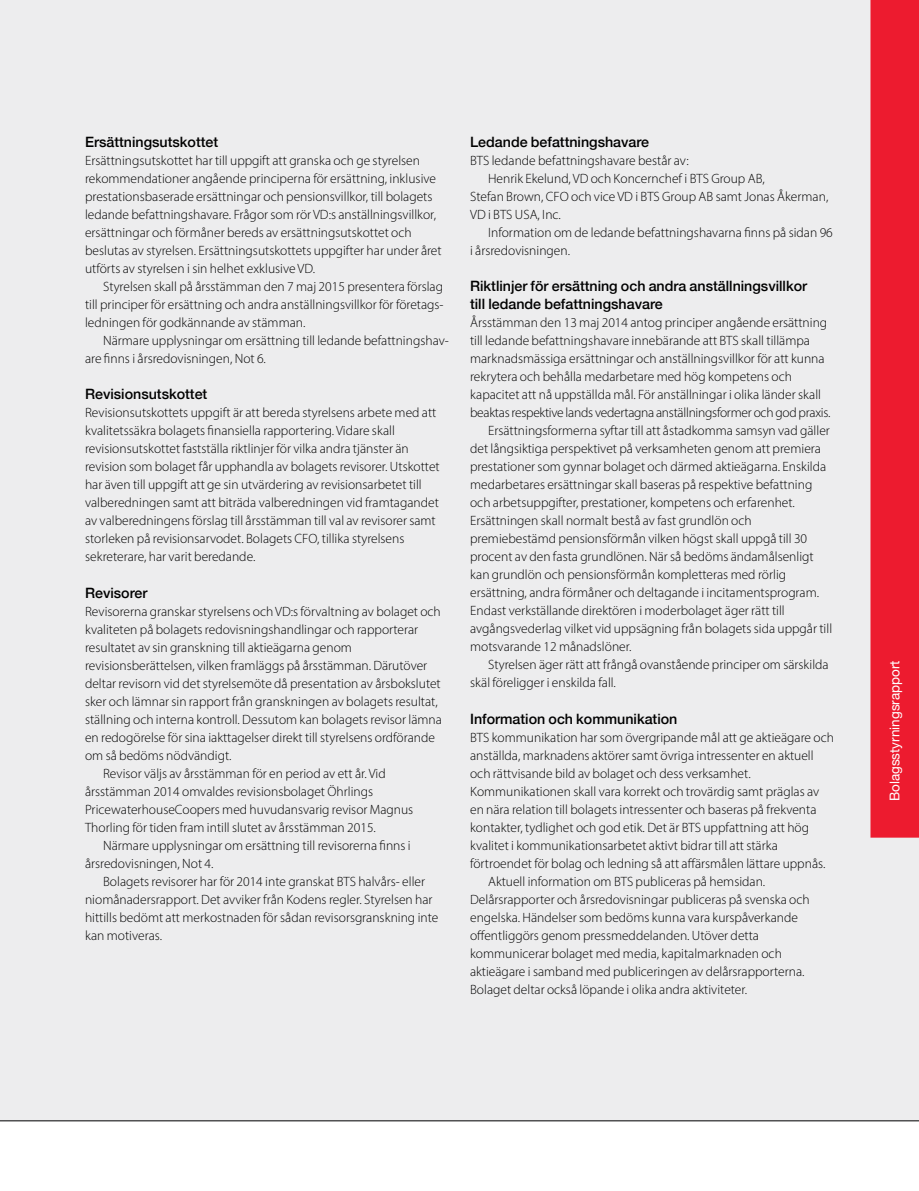
<style>
.page{position:relative;width:919px;height:1191px;background:#fff}
.page>*{position:absolute;margin:0;border:0;box-sizing:border-box;transform-origin:0 0}
.t1{font:500 14.25px/18px "Helvetica Neue";color:#000}
.t2{font:300 13.5px/18px "Myriad Pro";color:#000}
.t3{font:300 13.5px "Myriad Pro";letter-spacing:-.02em;color:#000}
.t4{font:13.5px "Helvetica Neue";color:#fff}
</style>
<div class="page">
<div style="left:0;top:0;width:918px;height:1120px;background:#ededee"></div>
<hr style="left:0;top:1120px;width:918px;height:1px;background:#000">
<div style="left:870px;top:0;width:48px;height:837px;background:#ed1b2f"></div>
<p class="t1" style="left:85px;top:132px;width:135px">Ersättningsutskottet</p>
<p class="t2" style="left:85px;top:152px;width:358px">Ersättningsutskottet har till uppgift att granska och ge styrelsen rekommendationer angående principerna för ersättning, inklusive prestationsbaserade ersättningar och pensionsvillkor, till bolagets ledande befattningshavare. Frågor som rör VD:s anställningsvillkor, ersättningar och förmåner bereds av ersättningsutskottet och beslutas av styrelsen. Ersättningsutskottets uppgifter har under året utförts av styrelsen i sin helhet exklusive VD.</p>
<p class="t2" style="left:85px;top:278px;width:360px;text-align:justify;text-indent:18px">Styrelsen skall på årsstämman den 7 maj 2015 presentera förslag till principer för ersättning och andra anställningsvillkor för företags&shy;ledningen för godkännande av stämman.</p>
<p class="t2" style="left:85px;top:332px;width:365px;text-indent:18px">Närmare upplysningar om ersättning till ledande befattningshav&shy;are finns i årsredovisningen, Not 6.</p>
<p class="t1" style="left:85px;top:384px;width:124px">Revisionsutskottet</p>
<p class="t2" style="left:85px;top:404px;width:356px">Revisionsutskottets uppgift är att bereda styrelsens arbete med att kvalitetssäkra bolagets finansiella rapportering. Vidare skall revisionsutskottet fastställa riktlinjer för vilka andra tjänster än revision som bolaget får upphandla av bolagets revisorer. Utskottet har även till uppgift att ge sin utvärdering av revisionsarbetet till valberedningen samt att biträda valberedningen vid framtagandet av valberedningens förslag till årsstämman till val av revisorer samt storleken på revisionsarvodet. Bolagets CFO, tillika styrelsens sekreterare, har varit beredande.</p>
<p class="t1" style="left:85px;top:582px;width:64px">Revisorer</p>
<p class="t2" style="left:85px;top:602px;width:357px">Revisorerna granskar styrelsens och VD:s förvaltning av bolaget och</p>
<p class="t2" style="left:85px;top:620px;width:335px">kvaliteten på bolagets redovisningshandlingar och rapporterar</p>
<p class="t2" style="left:85px;top:638px;width:268px">resultatet av sin granskning till aktieägarna genom</p>
<p class="t2" style="left:85px;top:656px;width:343px">revisionsberättelsen, vilken framläggs på årsstämman. Därutöver</p>
<p class="t2" style="left:85px;top:674px;width:357px">deltar revisorn vid det styrelsemöte då presentation av årsbokslutet</p>
<p class="t2" style="left:85px;top:692px;width:354px">sker och lämnar sin rapport från granskningen av bolagets resultat,</p>
<p class="t2" style="left:85px;top:710px;width:358px">ställning och interna kontroll. Dessutom kan bolagets revisor lämna</p>
<p class="t2" style="left:85px;top:728px;width:351px">en redogörelse för sina iakttagelser direkt till styrelsens ordförande</p>
<p class="t2" style="left:85px;top:746px;width:148px">om så bedöms nödvändigt.</p>
<p class="t2" style="left:103px;top:764px;width:284px">Revisor väljs av årsstämman för en period av ett år. Vid</p>
<p class="t2" style="left:85px;top:782px;width:289px">årsstämman 2014 omvaldes revisionsbolaget Öhrlings</p>
<p class="t2" style="left:85px;top:800px;width:330px">PricewaterhouseCoopers med huvudansvarig revisor Magnus</p>
<p class="t2" style="left:85px;top:818px;width:292px">Thorling för tiden fram intill slutet av årsstämman 2015.</p>
<p class="t2" style="left:103px;top:836px;width:309px">Närmare upplysningar om ersättning till revisorerna finns i</p>
<p class="t2" style="left:85px;top:854px;width:130px">årsredovisningen, Not 4.</p>
<p class="t2" style="left:103px;top:872px;width:323px">Bolagets revisorer har för 2014 inte granskat BTS halvårs- eller</p>
<p class="t2" style="left:85px;top:890px;width:349px">niomånadersrapport. Det avviker från Kodens regler. Styrelsen har</p>
<p class="t2" style="left:85px;top:908px;width:355px">hittills bedömt att merkostnaden för sådan revisorsgranskning inte</p>
<p class="t2" style="left:85px;top:926px;width:78px">kan motiveras.</p>
<p class="t1" style="left:470px;top:132px;width:180px">Ledande befattningshavare</p>
<p class="t2" style="left:470px;top:152px;width:220px">BTS ledande befattningshavare består av:</p>
<p class="t2" style="left:488px;top:170px;width:278px">Henrik Ekelund, VD och Koncernchef i BTS Group AB,</p>
<p class="t2" style="left:470px;top:188px;width:360px">Stefan Brown, CFO och vice VD i BTS Group AB samt Jonas Åkerman,</p>
<p class="t2" style="left:470px;top:206px;width:92px">VD i BTS USA, Inc.</p>
<p class="t2" style="left:488px;top:224px;width:346px">Information om de ledande befattningshavarna finns på sidan 96</p>
<p class="t2" style="left:470px;top:242px;width:101px">i årsredovisningen.</p>
<p class="t1" style="left:470px;top:276px;width:338px">Riktlinjer för ersättning och andra anställningsvillkor till ledande befattningshavare</p>
<p class="t2" style="left:470px;top:314px;width:358px">Årsstämman den 13 maj 2014 antog principer angående ersättning</p>
<p class="t2" style="left:470px;top:332px;width:341px">till ledande befattningshavare innebärande att BTS skall tillämpa</p>
<p class="t2" style="left:470px;top:350px;width:356px">marknadsmässiga ersättningar och anställningsvillkor för att kunna</p>
<p class="t2" style="left:470px;top:368px;width:323px">rekrytera och behålla medarbetare med hög kompetens och</p>
<p class="t2" style="left:470px;top:386px;width:352px">kapacitet att nå uppställda mål. För anställningar i olika länder skall</p>
<p class="t3" style="left:470px;top:405px;width:362px">beaktas respektive lands vedertagna anställningsformer och god praxis.</p>
<p class="t2" style="left:488px;top:422px;width:343px">Ersättningsformerna syftar till att åstadkomma samsyn vad gäller</p>
<p class="t2" style="left:470px;top:440px;width:352px">det långsiktiga perspektivet på verksamheten genom att premiera</p>
<p class="t2" style="left:470px;top:458px;width:357px">prestationer som gynnar bolaget och därmed aktieägarna. Enskilda</p>
<p class="t2" style="left:470px;top:476px;width:344px">medarbetares ersättningar skall baseras på respektive befattning</p>
<p class="t2" style="left:470px;top:494px;width:326px">och arbetsuppgifter, prestationer, kompetens och erfarenhet.</p>
<p class="t2" style="left:470px;top:512px;width:283px">Ersättningen skall normalt bestå av fast grundlön och</p>
<p class="t2" style="left:470px;top:530px;width:338px">premiebestämd pensionsförmån vilken högst skall uppgå till 30</p>
<p class="t2" style="left:470px;top:548px;width:345px">procent av den fasta grundlönen. När så bedöms ändamålsenligt</p>
<p class="t2" style="left:470px;top:566px;width:317px">kan grundlön och pensionsförmån kompletteras med rörlig</p>
<p class="t2" style="left:470px;top:584px;width:350px">ersättning, andra förmåner och deltagande i incitamentsprogram.</p>
<p class="t2" style="left:470px;top:602px;width:316px">Endast verkställande direktören i moderbolaget äger rätt till</p>
<p class="t2" style="left:470px;top:620px;width:363px">avgångsvederlag vilket vid uppsägning från bolagets sida uppgår till</p>
<p class="t2" style="left:470px;top:638px;width:163px">motsvarande 12 månadslöner.</p>
<p class="t2" style="left:488px;top:656px;width:342px">Styrelsen äger rätt att frångå ovanstående principer om särskilda</p>
<p class="t2" style="left:470px;top:674px;width:147px">skäl föreligger i enskilda fall.</p>
<p class="t1" style="left:470px;top:708px;width:209px">Information och kommunikation</p>
<p class="t2" style="left:470px;top:728px;width:365px">BTS kommunikation har som övergripande mål att ge aktieägare och</p>
<p class="t2" style="left:470px;top:746px;width:345px">anställda, marknadens aktörer samt övriga intressenter en aktuell</p>
<p class="t2" style="left:470px;top:764px;width:282px">och rättvisande bild av bolaget och dess verksamhet.</p>
<p class="t2" style="left:470px;top:782px;width:350px">Kommunikationen skall vara korrekt och trovärdig samt präglas av</p>
<p class="t2" style="left:470px;top:800px;width:348px">en nära relation till bolagets intressenter och baseras på frekventa</p>
<p class="t2" style="left:470px;top:818px;width:340px">kontakter, tydlighet och god etik. Det är BTS uppfattning att hög</p>
<p class="t2" style="left:470px;top:836px;width:309px">kvalitet i kommunikationsarbetet aktivt bidrar till att stärka</p>
<p class="t2" style="left:470px;top:854px;width:357px">förtroendet för bolag och ledning så att affärsmålen lättare uppnås.</p>
<p class="t2" style="left:488px;top:872px;width:278px">Aktuell information om BTS publiceras på hemsidan.</p>
<p class="t2" style="left:470px;top:890px;width:341px">Delårsrapporter och årsredovisningar publiceras på svenska och</p>
<p class="t2" style="left:470px;top:908px;width:329px">engelska. Händelser som bedöms kunna vara kurspåverkande</p>
<p class="t2" style="left:470px;top:926px;width:290px">offentliggörs genom pressmeddelanden. Utöver detta</p>
<p class="t2" style="left:470px;top:944px;width:313px">kommunicerar bolaget med media, kapitalmarknaden och</p>
<p class="t2" style="left:470px;top:962px;width:336px">aktieägare i samband med publiceringen av delårsrapporterna.</p>
<p class="t2" style="left:470px;top:980px;width:278px">Bolaget deltar också löpande i olika andra aktiviteter.</p>
<p class="t4" style="left:885px;top:801px;width:142px;rotate:-90deg">Bolagsstyrningsrapport</p>
</div>
